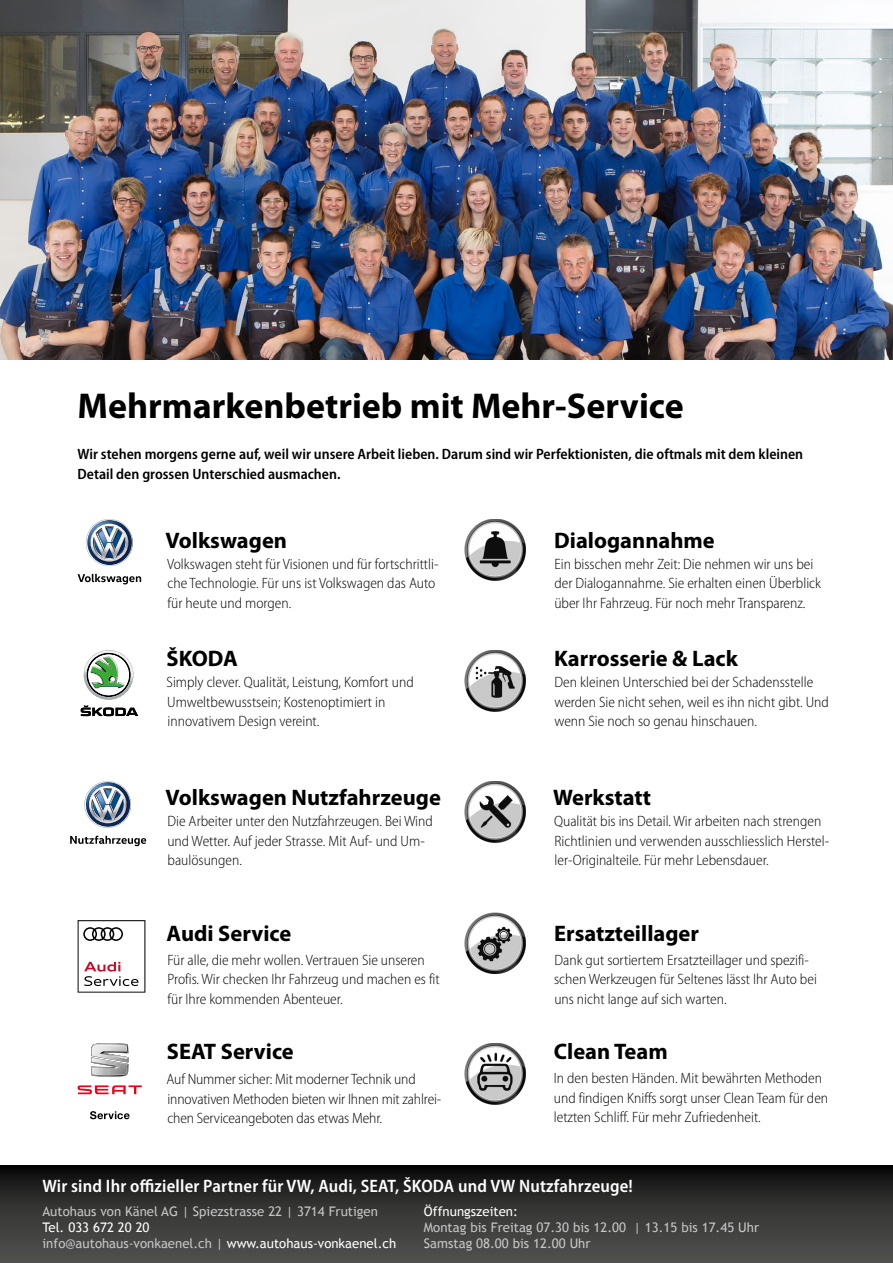
<style>
.page{position:relative;width:893px;height:1263px;background:#fff}
.page>*{position:absolute;margin:0;border:0;box-sizing:border-box;transform-origin:0 0}
.Hauptüberschrift{font:700 36px "Myriad Pro";color:#000}
.Fliesstexte{font:700 22.5px "Myriad Pro";color:#000}
.t1{font:600 semi-condensed 18px "Myriad Pro";letter-spacing:.01em;color:#fff}
.Fliesstexte-2{font:300 semi-condensed 15px/19.5px "Myriad Pro";color:#000}
.Fliesstexte_fett{font:600 semi-condensed 15px/19.5px "Myriad Pro";color:#000}
.t2{font:13.2px/15.9px "Trebuchet MS";color:#c6c6c6}
.t3{font:13.2px "Trebuchet MS";color:#fff}
.s1{color:#fff}
</style>
<div class="page">
<div style="left:0;top:1166px;width:893px;height:97px;background:linear-gradient(to bottom,#111010,#575756)"></div>
<img style="left:0;top:0;width:893px;height:359px">
<svg style="left:86px;top:519px;width:47px;height:47px"></svg>
<svg style="left:78px;top:574px;width:63px;height:10px"></svg>
<img style="left:465px;top:519px;width:61px;height:62px">
<svg style="left:81px;top:650px;width:57px;height:66px"></svg>
<img style="left:91px;top:660px;width:24px;height:28px">
<img style="left:465px;top:650px;width:61px;height:62px">
<svg style="left:84px;top:781px;width:47px;height:47px"></svg>
<svg style="left:70px;top:836px;width:76px;height:10px"></svg>
<img style="left:465px;top:781px;width:61px;height:62px">
<img style="left:465px;top:1043px;width:61px;height:62px">
<svg style="left:90px;top:1111px;width:40px;height:8px"></svg>
<svg style="left:78px;top:1085px;width:64px;height:9px"></svg>
<svg style="left:91px;top:1043px;width:38px;height:34px"></svg>
<img style="left:465px;top:913px;width:61px;height:62px">
<svg style="left:78px;top:920px;width:67px;height:72px"></svg>
<p class="Hauptüberschrift" style="left:78px;top:386px;width:608px">Mehrmarkenbetrieb mit Mehr-Service</p>
<p class="Fliesstexte_fett" style="left:78px;top:445px;width:727px">Wir stehen morgens gerne auf, weil wir unsere Arbeit lieben. Darum sind wir Perfektionisten, die oftmals mit dem kleinen<br>Detail den grossen Unterschied ausmachen.</p>
<p class="Fliesstexte" style="left:166px;top:527px;width:123px">Volkswagen</p>
<p class="Fliesstexte-2" style="left:167px;top:554px;width:273px">Volkswagen steht für Visionen und für fortschrittli&shy;che Technologie. Für uns ist Volkswagen das Auto für heute und morgen.</p>
<p class="Fliesstexte" style="left:167px;top:646px;width:73px">ŠKODA</p>
<p class="Fliesstexte-2" style="left:167px;top:673px;width:249px">Simply clever. Qualität, Leistung, Komfort und<br>Umweltbewusstsein; Kostenoptimiert in innovativem Design vereint.</p>
<p class="Fliesstexte" style="left:166px;top:785px;width:277px">Volkswagen Nutzfahrzeuge</p>
<p class="Fliesstexte-2" style="left:167px;top:811px;width:267px">Die Arbeiter unter den Nutzfahrzeugen. Bei Wind und Wetter. Auf jeder Strasse. Mit Auf- und Um&shy;baulösungen.</p>
<p class="Fliesstexte" style="left:167px;top:920px;width:126px">Audi Service</p>
<p class="Fliesstexte-2" style="left:167px;top:950px;width:274px">Für alle, die mehr wollen. Vertrauen Sie unseren<br>Profis. Wir checken Ihr Fahrzeug und machen es fit für Ihre kommenden Abenteuer.</p>
<p class="Fliesstexte" style="left:167px;top:1039px;width:128px">SEAT Service</p>
<p class="Fliesstexte-2" style="left:167px;top:1069px;width:276px">Auf Nummer sicher: Mit moderner Technik und innovativen Methoden bieten wir Ihnen mit zahlrei&shy;chen Serviceangeboten das etwas Mehr.</p>
<p class="Fliesstexte" style="left:554px;top:527px;width:162px">Dialogannahme</p>
<p class="Fliesstexte-2" style="left:554px;top:554px;width:268px">Ein bisschen mehr Zeit: Die nehmen wir uns bei der Dialogannahme. Sie erhalten einen Überblick über Ihr Fahrzeug. Für noch mehr Transparenz.</p>
<p class="Fliesstexte" style="left:554px;top:646px;width:185px">Karrosserie &amp; Lack</p>
<p class="Fliesstexte-2" style="left:554px;top:673px;width:276px">Den kleinen Unterschied bei der Schadensstelle werden Sie nicht sehen, weil es ihn nicht gibt. Und wenn Sie noch so genau hinschauen.</p>
<p class="Fliesstexte" style="left:553px;top:785px;width:99px">Werkstatt</p>
<p class="Fliesstexte-2" style="left:554px;top:811px;width:277px">Qualität bis ins Detail. Wir arbeiten nach strengen<br>Richtlinien und verwenden ausschliesslich Herstel&shy;ler-Originalteile. Für mehr Lebensdauer.</p>
<p class="Fliesstexte" style="left:554px;top:920px;width:146px">Ersatzteillager</p>
<p class="Fliesstexte-2" style="left:554px;top:950px;width:264px">Dank gut sortiertem Ersatzteillager und spezifi&shy;schen Werkzeugen für Seltenes lässt Ihr Auto bei uns nicht lange auf sich warten.</p>
<p class="Fliesstexte" style="left:554px;top:1039px;width:115px">Clean Team</p>
<p class="Fliesstexte-2" style="left:554px;top:1069px;width:276px">In den besten Händen. Mit bewährten Methoden und findigen Kniffs sorgt unser Clean Team für den letzten Schliff. Für mehr Zufriedenheit.</p>
<p class="t1" style="left:43px;top:1176px;width:592px">Wir sind Ihr offizieller Partner für VW, Audi, SEAT, ŠKODA und VW Nutzfahrzeuge!</p>
<p class="t2" style="left:43px;top:1203px;width:337px">Autohaus von Känel AG | Spiezstrasse 22 | 3714 Frutigen<br><span class="s1">Tel. 033 672 20 20</span></p>
<p class="t2" style="left:43px;top:1235px;width:355px">info@autohaus-vonkaenel.ch | <span class="s1">www.autohaus-vonkaenel.ch</span></p>
<p class="t3" style="left:424px;top:1203px;width:95px">Öffnungszeiten:</p>
<p class="t2" style="left:424px;top:1219px;width:337px">Montag bis Freitag 07.30 bis 12.00 | 13.15 bis 17.45 Uhr</p>
<p class="t2" style="left:424px;top:1235px;width:168px">Samstag 08.00 bis 12.00 Uhr</p>
</div>
